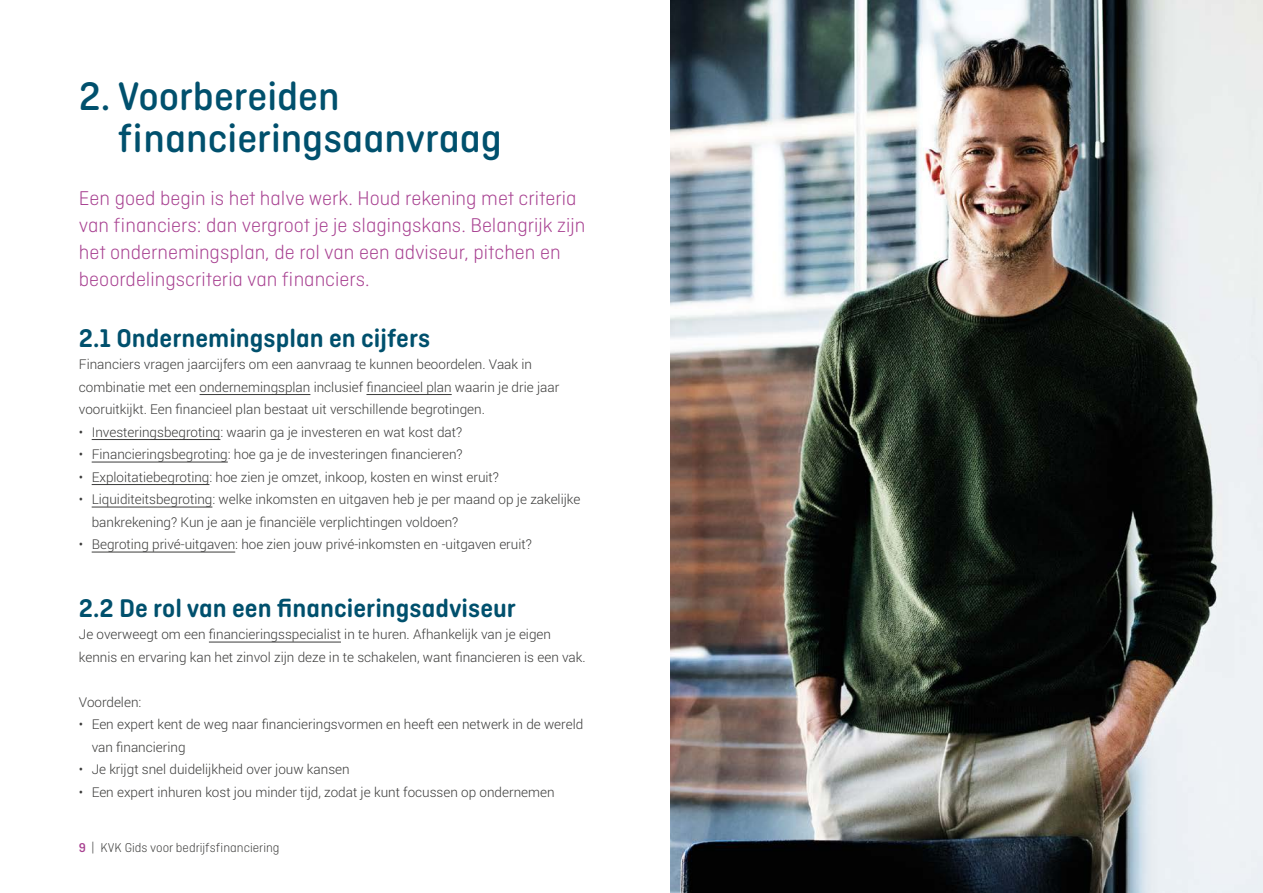
<style>
.page{position:relative;width:1263px;height:893px;background:#fff}
.page>*{position:absolute;margin:0;border:0;box-sizing:border-box;transform-origin:0 0}
.Heading{font:500 42px/42px "Ciutadella Rounded";color:#00506d}
.Paragraaf{font:600 27px "Ciutadella Rounded";color:#00506d}
.Introtekst{font:300 21px/27px "Ciutadella Rounded";color:#a84191}
.Bodytekst{font:300 13.5px/22.5px "Roboto";color:#3c3c3b}
.t1{font:300 13.5px "Ciutadella Rounded";color:#3c3c3b}
.s1{font-weight:500;color:#a84191}
</style>
<div class="page">
<img style="left:671px;top:0;width:592px;height:893px">
<hr style="left:200px;top:394px;width:110px;height:1px;background:#3c3c3b">
<hr style="left:366px;top:394px;width:86px;height:1px;background:#3c3c3b">
<hr style="left:92px;top:439px;width:128px;height:1px;background:#3c3c3b">
<hr style="left:92px;top:462px;width:136px;height:1px;background:#3c3c3b">
<hr style="left:92px;top:484px;width:117px;height:1px;background:#3c3c3b">
<hr style="left:92px;top:507px;width:120px;height:1px;background:#3c3c3b">
<hr style="left:92px;top:552px;width:143px;height:1px;background:#3c3c3b">
<hr style="left:209px;top:642px;width:132px;height:1px;background:#3c3c3b">
<h2 class="Heading" style="left:118px;top:76px;width:386px;text-indent:-39px">2. Voorbereiden financieringsaanvraag</h2>
<p class="Introtekst" style="left:79px;top:184px;width:508px">Een goed begin is het halve werk. Houd rekening met criteria van financiers: dan vergroot je je slagingskans. Belangrijk zijn het ondernemingsplan, de rol van een adviseur, pitchen en beoordelingscriteria van financiers.</p>
<h3 class="Paragraaf" style="left:79px;top:322px;width:353px">2.1 Ondernemingsplan en cijfers</h3>
<p class="Bodytekst" style="left:79px;top:353px;width:482px">Financiers vragen jaarcijfers om een aanvraag te kunnen beoordelen. Vaak in combinatie met een ondernemingsplan inclusief financieel plan waarin je drie jaar vooruitkijkt. Een financieel plan bestaat uit verschillende begrotingen.</p>
<p class="Bodytekst" style="left:79px;top:420px;width:385px">• Investeringsbegroting: waarin ga je investeren en wat kost dat?</p>
<p class="Bodytekst" style="left:79px;top:443px;width:385px">• Financieringsbegroting: hoe ga je de investeringen financieren?</p>
<p class="Bodytekst" style="left:79px;top:465px;width:422px">• Exploitatiebegroting: hoe zien je omzet, inkoop, kosten en winst eruit?</p>
<p class="Bodytekst" style="left:92px;top:488px;width:490px;text-indent:-13px">• Liquiditeitsbegroting: welke inkomsten en uitgaven heb je per maand op je zakelijke bankrekening? Kun je aan je financiële verplichtingen voldoen?</p>
<p class="Bodytekst" style="left:79px;top:533px;width:454px">• Begroting privé-uitgaven: hoe zien jouw privé-inkomsten en -uitgaven eruit?</p>
<h3 class="Paragraaf" style="left:79px;top:592px;width:439px">2.2 De rol van een financieringsadviseur</h3>
<p class="Bodytekst" style="left:79px;top:623px;width:508px">Je overweegt om een financieringsspecialist in te huren. Afhankelijk van je eigen kennis en ervaring kan het zinvol zijn deze in te schakelen, want financieren is een vak.</p>
<p class="Bodytekst" style="left:79px;top:690px;width:64px">Voordelen:</p>
<p class="Bodytekst" style="left:92px;top:713px;width:493px;text-indent:-13px">• Een expert kent de weg naar financieringsvormen en heeft een netwerk in de wereld van financiering</p>
<p class="Bodytekst" style="left:79px;top:758px;width:272px">• Je krijgt snel duidelijkheid over jouw kansen</p>
<p class="Bodytekst" style="left:79px;top:780px;width:477px">• Een expert inhuren kost jou minder tijd, zodat je kunt focussen op ondernemen</p>
<p class="t1" style="left:79px;top:840px;width:202px"><span class="s1">9</span> | KVK Gids voor bedrijfsfinanciering</p>
</div>
